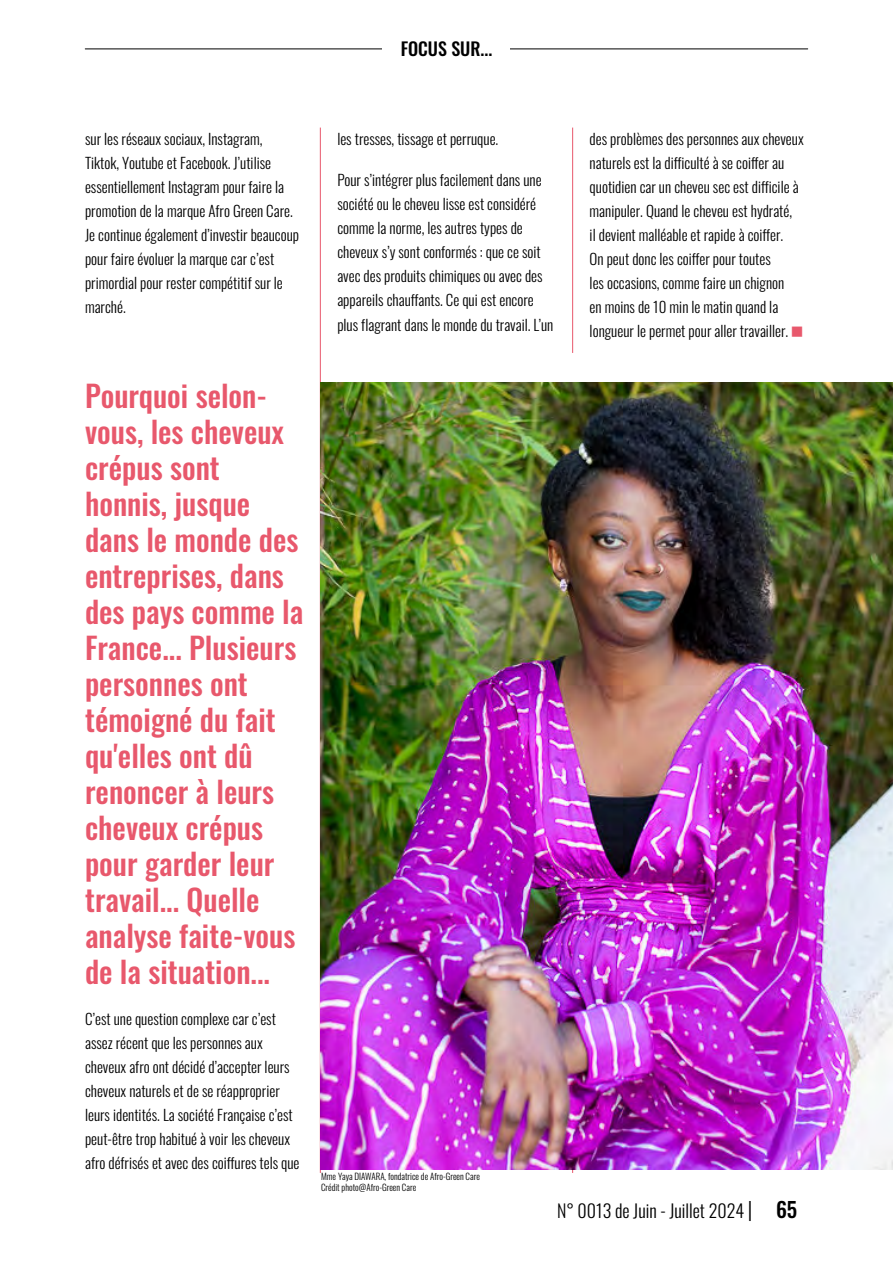
<style>
.page{position:relative;width:893px;height:1263px;background:#fff}
.page>*{position:absolute;margin:0;border:0;box-sizing:border-box;transform-origin:0 0}
.t1{font:500 30px/36px "Oswald";color:#e8586c}
.t2{font:300 18px "Oswald";color:#000}
.t3{font:500 18px "Oswald";color:#000}
.t4{font:300 15px/24px "Oswald";color:#000}
.t5{font:300 9px/10.8px "Oswald";color:#000}
.s1{font-size:21px}
.s2{font-weight:500;font-size:21px}
</style>
<div class="page">
<hr style="left:85px;top:49px;width:723px;height:1px;background:#000">
<div style="left:383px;top:27px;width:127px;height:38px;background:#fff"></div>
<hr style="left:320px;top:128px;width:1px;height:1045px;background:#e8586c">
<hr style="left:572px;top:128px;width:1px;height:225px;background:#e8586c">
<img style="left:320px;top:383px;width:573px;height:786px">
<p class="t3" style="left:401px;top:40px;width:93px">FOCUS SUR...</p>
<p class="t4" style="left:85px;top:126px;width:216px">sur les réseaux sociaux, Instagram, Tiktok, Youtube et Facebook. J’utilise essentiellement Instagram pour faire la promotion de la marque Afro Green Care.<br>Je continue également d’investir beaucoup pour faire évoluer la marque car c’est primordial pour rester compétitif sur le marché.</p>
<p class="t1" style="left:85px;top:379px;width:220px">Pourquoi selon&shy;vous, les cheveux crépus sont honnis, jusque dans le monde des entreprises, dans des pays comme la<br>France... Plusieurs personnes ont témoigné du fait qu'elles ont dû renoncer à leurs cheveux crépus pour garder leur travail... Quelle analyse faite-vous de la situation...</p>
<p class="t4" style="left:85px;top:1005px;width:216px">C’est une question complexe car c’est assez récent que les personnes aux cheveux afro ont décidé d’accepter leurs cheveux naturels et de se réapproprier leurs identités. La société Française c’est peut-être trop habitué à voir les cheveux afro défrisés et avec des coiffures tels que</p>
<p class="t4" style="left:337px;top:126px;width:162px">les tresses, tissage et perruque.</p>
<p class="t4" style="left:337px;top:167px;width:218px">Pour s’intégrer plus facilement dans une société ou le cheveu lisse est considéré comme la norme, les autres types de cheveux s’y sont conformés : que ce soit avec des produits chimiques ou avec des appareils chauffants. Ce qui est encore plus flagrant dans le monde du travail. L’un</p>
<p class="t4" style="left:590px;top:126px;width:216px">des problèmes des personnes aux cheveux naturels est la difficulté à se coiffer au quotidien car un cheveu sec est difficile à manipuler. Quand le cheveu est hydraté,<br>il devient malléable et rapide à coiffer.<br>On peut donc les coiffer pour toutes<br>les occasions, comme faire un chignon<br>en moins de 10 min le matin quand la longueur le permet pour aller travailler.</p>
<p class="t5" style="left:321px;top:1170px;width:160px">Mme Yaya DIAWARA, fondatrice de Afro-Green Care<br>Crédit photo@Afro-Green Care</p>
<p class="t2" style="left:557px;top:1195px;width:242px">N° 0013 de Juin - Juillet 2024 <span class="s1">|</span> <span class="s2">65</span></p>
</div>
